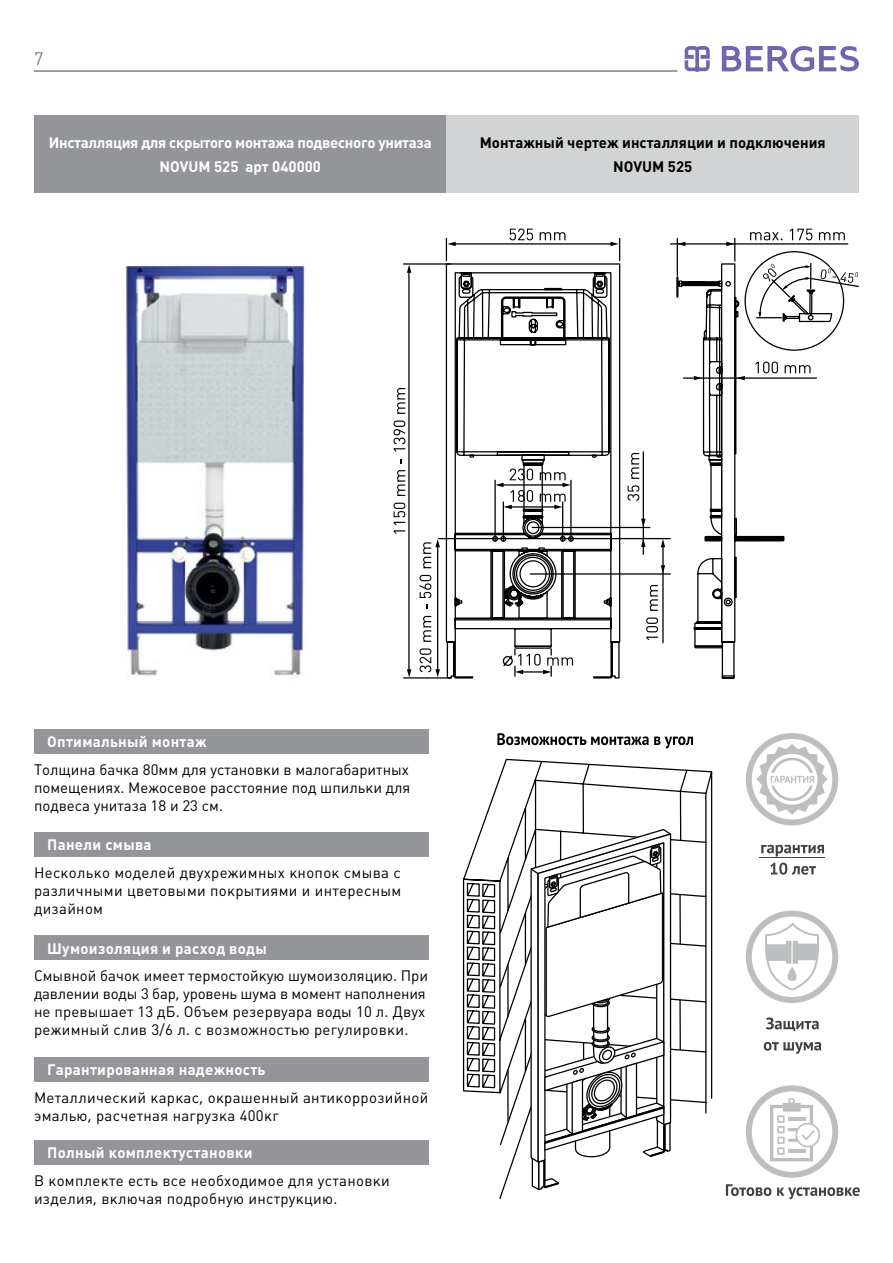
<style>
.page{position:relative;width:893px;height:1263px;background:#fff}
.page>*{position:absolute;margin:0;border:0;box-sizing:border-box;transform-origin:0 0}
.t1{font:18px "Plumb C";color:#808285}
.t2{font:15px/18px "Plumb C";letter-spacing:.02em;color:#000;text-align:justify}
.t3{font:15px/18px "Plumb C";color:#000}
.t4{font:700 15px "Plumb C";letter-spacing:.02em;color:#fff}
.t5{font:700 15px/24px "Plumb C";letter-spacing:-.02em;color:#fff;text-align:center}
.t6{font:700 15px/24px "Plumb C";color:#000;text-align:center}
</style>
<div class="page">
<hr style="left:34px;top:70px;width:643px;height:2px;background:#808285">
<svg style="left:685px;top:46px;width:25px;height:26px"></svg>
<svg style="left:722px;top:46px;width:137px;height:25px"></svg>
<div style="left:34px;top:115px;width:412px;height:78px;background:#939598"></div>
<div style="left:446px;top:115px;width:413px;height:78px;background:#d1d3d4"></div>
<img style="left:125px;top:265px;width:181px;height:413px">
<svg style="left:445px;top:263px;width:340px;height:416px"></svg>
<svg style="left:676px;top:250px;width:169px;height:287px"></svg>
<svg style="left:758px;top:312px;width:3px;height:5px"></svg>
<svg style="left:763px;top:264px;width:13px;height:18px"></svg>
<svg style="left:782px;top:265px;width:77px;height:26px"></svg>
<svg style="left:755px;top:361px;width:23px;height:12px"></svg>
<svg style="left:785px;top:365px;width:25px;height:8px"></svg>
<svg style="left:694px;top:376px;width:8px;height:4px"></svg>
<hr style="left:683px;top:377px;width:133px;height:2px;background:#000">
<svg style="left:737px;top:376px;width:8px;height:4px"></svg>
<hr style="left:671px;top:243px;width:177px;height:2px;background:#000">
<svg style="left:678px;top:242px;width:7px;height:4px"></svg>
<svg style="left:750px;top:232px;width:32px;height:8px"></svg>
<svg style="left:790px;top:229px;width:22px;height:11px"></svg>
<svg style="left:819px;top:232px;width:26px;height:8px"></svg>
<hr style="left:677px;top:238px;width:1px;height:37px;background:#000">
<svg style="left:726px;top:238px;width:9px;height:23px"></svg>
<svg style="left:446px;top:238px;width:10px;height:23px"></svg>
<svg style="left:611px;top:238px;width:9px;height:23px"></svg>
<hr style="left:453px;top:243px;width:161px;height:2px;background:#000">
<svg style="left:510px;top:229px;width:23px;height:11px"></svg>
<svg style="left:540px;top:232px;width:25px;height:8px"></svg>
<hr style="left:404px;top:263px;width:47px;height:2px;background:#000">
<hr style="left:404px;top:677px;width:47px;height:1px;background:#000">
<hr style="left:408px;top:270px;width:2px;height:400px;background:#000">
<svg style="left:407px;top:265px;width:4px;height:8px"></svg>
<svg style="left:407px;top:669px;width:4px;height:8px"></svg>
<svg style="left:393px;top:503px;width:12px;height:31px"></svg>
<svg style="left:397px;top:470px;width:8px;height:26px"></svg>
<svg style="left:393px;top:420px;width:12px;height:31px"></svg>
<svg style="left:397px;top:388px;width:8px;height:26px"></svg>
<hr style="left:439px;top:538px;width:231px;height:1px;background:#000">
<hr style="left:530px;top:573px;width:140px;height:2px;background:#000">
<hr style="left:437px;top:545px;width:1px;height:126px;background:#000">
<svg style="left:419px;top:648px;width:21px;height:29px"></svg>
<svg style="left:423px;top:616px;width:8px;height:26px"></svg>
<svg style="left:420px;top:575px;width:11px;height:23px"></svg>
<svg style="left:423px;top:539px;width:17px;height:29px"></svg>
<hr style="left:494px;top:480px;width:2px;height:61px;background:#000">
<hr style="left:570px;top:480px;width:2px;height:61px;background:#000">
<hr style="left:503px;top:502px;width:1px;height:39px;background:#000">
<hr style="left:562px;top:502px;width:1px;height:39px;background:#000">
<hr style="left:501px;top:484px;width:64px;height:2px;background:#000">
<hr style="left:508px;top:506px;width:51px;height:2px;background:#000">
<svg style="left:540px;top:472px;width:31px;height:15px"></svg>
<svg style="left:495px;top:468px;width:38px;height:41px"></svg>
<svg style="left:540px;top:494px;width:26px;height:15px"></svg>
<svg style="left:502px;top:648px;width:71px;height:29px"></svg>
<hr style="left:522px;top:671px;width:22px;height:2px;background:#000">
<hr style="left:532px;top:527px;width:118px;height:1px;background:#000">
<svg style="left:627px;top:485px;width:12px;height:16px"></svg>
<svg style="left:631px;top:453px;width:8px;height:26px"></svg>
<hr style="left:643px;top:452px;width:1px;height:102px;background:#000">
<svg style="left:641px;top:519px;width:4px;height:8px"></svg>
<svg style="left:641px;top:539px;width:4px;height:8px"></svg>
<svg style="left:661px;top:565px;width:4px;height:8px"></svg>
<svg style="left:661px;top:539px;width:4px;height:8px"></svg>
<hr style="left:662px;top:543px;width:2px;height:100px;background:#000">
<svg style="left:646px;top:617px;width:12px;height:23px"></svg>
<svg style="left:650px;top:585px;width:8px;height:26px"></svg>
<div style="left:34px;top:729px;width:394px;height:24px;background:#939598"></div>
<div style="left:34px;top:832px;width:394px;height:24px;background:#939598"></div>
<div style="left:34px;top:936px;width:394px;height:24px;background:#939598"></div>
<div style="left:34px;top:1057px;width:394px;height:24px;background:#939598"></div>
<div style="left:34px;top:1140px;width:394px;height:24px;background:#939598"></div>
<svg style="left:462px;top:758px;width:251px;height:441px"></svg>
<svg style="left:507px;top:832px;width:174px;height:359px"></svg>
<svg style="left:497px;top:733px;width:196px;height:15px"></svg>
<div style="left:746px;top:733px;width:92px;height:92px;background:#bcbec0;border-radius:50%"></div>
<div style="left:752px;top:739px;width:80px;height:80px;background:#fff;border-radius:50%"></div>
<svg style="left:761px;top:845px;width:63px;height:11px"></svg>
<svg style="left:770px;top:863px;width:46px;height:12px"></svg>
<hr style="left:759px;top:857px;width:66px;height:1px;background:#414042">
<svg style="left:757px;top:744px;width:70px;height:71px"></svg>
<div style="left:746px;top:910px;width:92px;height:93px;background:#bcbec0;border-radius:50%"></div>
<div style="left:746px;top:1085px;width:92px;height:93px;background:#bcbec0;border-radius:50%"></div>
<div style="left:752px;top:916px;width:80px;height:81px;background:#fff;border-radius:50%"></div>
<div style="left:752px;top:1091px;width:80px;height:81px;background:#fff;border-radius:50%"></div>
<svg style="left:766px;top:1017px;width:53px;height:14px"></svg>
<svg style="left:764px;top:1042px;width:57px;height:12px"></svg>
<svg style="left:777px;top:1187px;width:83px;height:12px"></svg>
<svg style="left:764px;top:923px;width:56px;height:67px"></svg>
<svg style="left:770px;top:1098px;width:50px;height:63px"></svg>
<svg style="left:726px;top:1184px;width:45px;height:12px"></svg>
<p class="t1" style="left:34px;top:48px;width:11px">7</p>
<p class="t5" style="left:49px;top:130px;width:384px">Инсталляция для скрытого монтажа подвесного унитаза<br>NOVUM 525 арт 040000</p>
<p class="t6" style="left:480px;top:130px;width:348px">Монтажный чертеж инсталляции и подключения<br>NOVUM 525</p>
<p class="t4" style="left:47px;top:733px;width:161px">Оптимальный монтаж</p>
<p class="t2" style="left:34px;top:760px;width:378px">Толщина бачка 80мм для установки в малогабаритных помещениях. Межосевое расстояние под шпильки для подвеса унитаза 18 и 23 см.</p>
<p class="t4" style="left:47px;top:836px;width:106px">Панели смыва</p>
<p class="t2" style="left:34px;top:864px;width:369px">Несколько моделей двухрежимных кнопок смыва с различными цветовыми покрытиями и интересным дизайном</p>
<p class="t4" style="left:47px;top:940px;width:221px">Шумоизоляция и расход воды</p>
<p class="t3" style="left:34px;top:967px;width:395px">Смывной бачок имеет термостойкую шумоизоляцию. При давлении воды 3 бар, уровень шума в момент наполнения не превышает 13 дБ. Объем резервуара воды 10 л. Двух режимный слив 3/6 л. с возможностью регулировки.</p>
<p class="t4" style="left:47px;top:1061px;width:220px">Гарантированная надежность</p>
<p class="t2" style="left:34px;top:1088px;width:396px">Металлический каркас, окрашенный антикоррозийной эмалью, расчетная нагрузка 400кг</p>
<p class="t4" style="left:47px;top:1144px;width:207px">Полный комплектустановки</p>
<p class="t2" style="left:34px;top:1172px;width:357px">В комплекте есть все необходимое для установки изделия, включая подробную инструкцию.</p>
</div>
